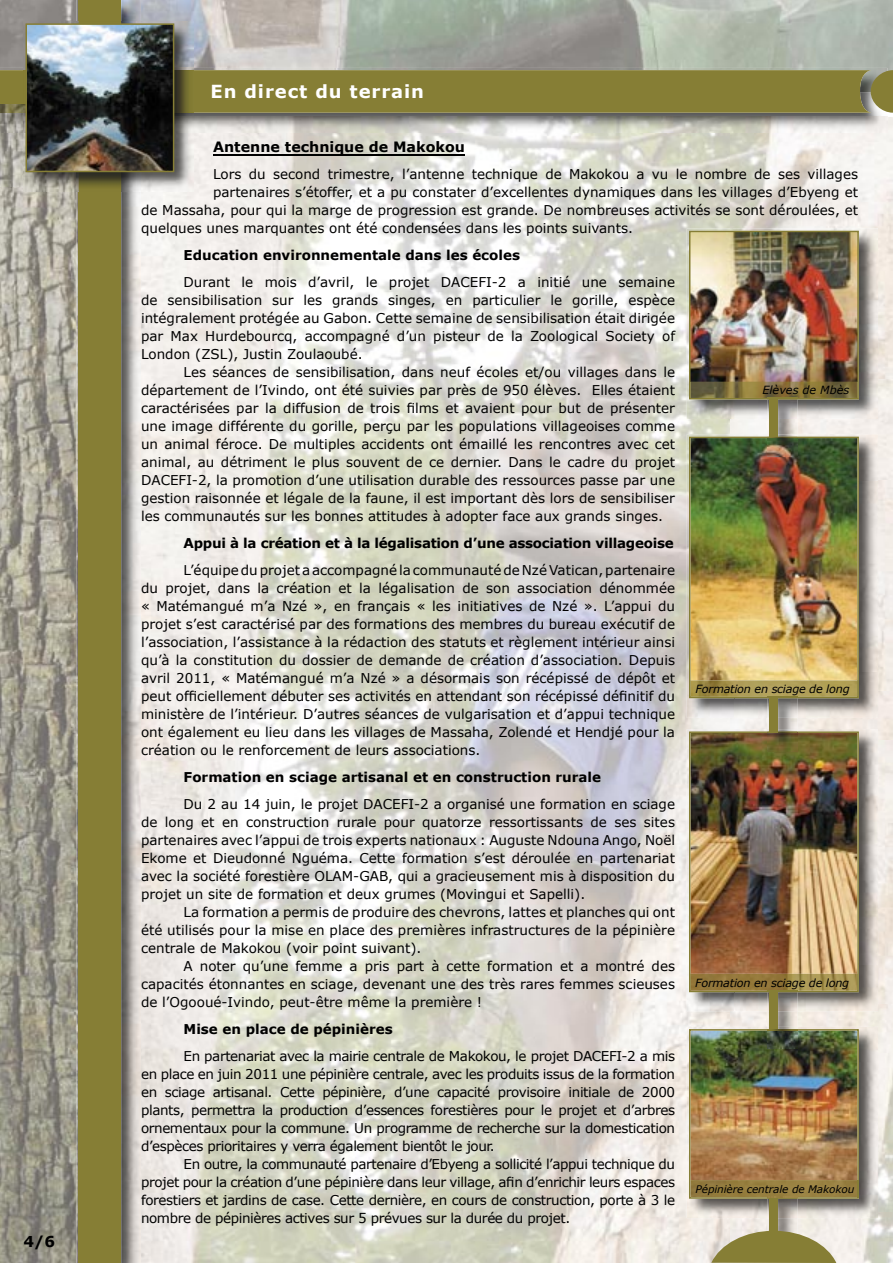
<style>
.page{position:relative;width:893px;height:1263px;background:#fff}
.page>*{position:absolute;margin:0;border:0;box-sizing:border-box;transform-origin:0 0}
.t1{font:700 18px "Verdana";letter-spacing:.05em;color:#fff}
.t2{font:700 15px "Verdana";color:#000}
.t3{font:700 14.25px "Verdana";color:#000}
.t4{font:13.5px/18px "Verdana";color:#000;text-align:justify}
.t5{font:700 13.5px "Verdana";color:#000}
.t6{font:700 13.5px "Verdana";letter-spacing:-.02em;color:#000}
.t7{font:italic 11.25px "Verdana";letter-spacing:-.02em;color:#000}
.t8{font:italic 11.25px "Verdana";color:#000}
.t9{font:italic 10.5px "Verdana";letter-spacing:-.01em;color:#000}
</style>
<div class="page">
<img style="left:141px;top:172px;width:590px;height:1091px">
<img style="left:731px;top:1212px;width:162px;height:51px">
<img style="left:731px;top:172px;width:162px;height:100px">
<img style="left:878px;top:1054px;width:15px;height:158px">
<img style="left:878px;top:480px;width:15px;height:210px">
<img style="left:0;top:0;width:893px;height:23px">
<img style="left:0;top:187px;width:76px;height:1076px">
<img style="left:0;top:172px;width:23px;height:15px">
<img style="left:76px;top:0;width:65px;height:21px">
<img style="left:121px;top:191px;width:20px;height:1072px">
<img style="left:76px;top:191px;width:3px;height:1072px">
<div style="left:79px;top:0;width:42px;height:1263px;background:#867e35"></div>
<img style="left:687px;top:1027px;width:191px;height:191px">
<img style="left:79px;top:21px;width:115px;height:170px">
<img style="left:23px;top:21px;width:53px;height:170px">
<img style="left:76px;top:172px;width:3px;height:19px">
<img style="left:767px;top:1199px;width:30px;height:32px">
<div style="left:769px;top:1198px;width:9px;height:35px;background:#867e35"></div>
<img style="left:687px;top:729px;width:47px;height:282px">
<img style="left:734px;top:965px;width:144px;height:46px">
<img style="left:734px;top:729px;width:144px;height:47px">
<img style="left:859px;top:776px;width:19px;height:189px">
<img style="left:767px;top:992px;width:30px;height:37px">
<div style="left:769px;top:991px;width:9px;height:38px;background:#867e35"></div>
<svg style="left:711px;top:1231px;width:125px;height:32px;background:#a19a63"></svg>
<svg style="left:0;top:23px;width:893px;height:149px;background:#9f9e89"></svg>
<img style="left:687px;top:434px;width:47px;height:284px">
<img style="left:734px;top:671px;width:144px;height:47px">
<img style="left:734px;top:434px;width:144px;height:47px">
<img style="left:859px;top:481px;width:19px;height:190px">
<img style="left:767px;top:698px;width:30px;height:33px">
<div style="left:769px;top:698px;width:9px;height:35px;background:#867e35"></div>
<img style="left:687px;top:228px;width:191px;height:191px">
<img style="left:767px;top:399px;width:30px;height:38px">
<div style="left:769px;top:399px;width:9px;height:38px;background:#867e35"></div>
<img style="left:689px;top:231px;width:170px;height:168px">
<img style="left:767px;top:398px;width:30px;height:1px">
<img style="left:689px;top:437px;width:170px;height:261px">
<img style="left:767px;top:697px;width:30px;height:1px">
<img style="left:689px;top:731px;width:170px;height:261px">
<img style="left:767px;top:991px;width:30px;height:1px">
<img style="left:689px;top:1029px;width:171px;height:170px">
<p class="t2" style="left:23px;top:1232px;width:33px">4/6</p>
<h1 class="t1" style="left:210px;top:80px;width:215px">En direct du terrain</h1>
<p class="t3" style="left:213px;top:138px;width:253px">Antenne technique de Makokou</p>
<p class="t4" style="left:213px;top:164px;width:647px">Lors du second trimestre, l’antenne technique de Makokou a vu le nombre de ses villages</p>
<p class="t4" style="left:213px;top:182px;width:646px">partenaires s’étoffer, et a pu constater d’excellentes dynamiques dans les villages d’Ebyeng et</p>
<p class="t4" style="left:141px;top:200px;width:718px">de Massaha, pour qui la marge de progression est grande. De nombreuses activités se sont déroulées, et</p>
<p class="t4" style="left:141px;top:218px;width:493px">quelques unes marquantes ont été condensées dans les points suivants.</p>
<p class="t5" style="left:184px;top:246px;width:338px">Education environnementale dans les écoles</p>
<p class="t4" style="left:141px;top:272px;width:536px;text-indent:43px">Durant le mois d’avril, le projet DACEFI-2 a initié une semaine de sensibilisation sur les grands singes, en particulier le gorille, espèce intégralement protégée au Gabon. Cette semaine de sensibilisation était dirigée par Max Hurdebourcq, accompagné d’un pisteur de la Zoological Society of London (ZSL), Justin Zoulaoubé.</p>
<p class="t4" style="left:141px;top:362px;width:536px;text-indent:43px">Les séances de sensibilisation, dans neuf écoles et/ou villages dans le département de l’Ivindo, ont été suivies par près de 950 élèves. Elles étaient caractérisées par la diffusion de trois films et avaient pour but de présenter une image différente du gorille, perçu par les populations villageoises comme un animal féroce. De multiples accidents ont émaillé les rencontres avec cet animal, au détriment le plus souvent de ce dernier. Dans le cadre du projet DACEFI-2, la promotion d’une utilisation durable des ressources passe par une gestion raisonnée et légale de la faune, il est important dès lors de sensibiliser les communautés sur les bonnes attitudes à adopter face aux grands singes.</p>
<p class="t6" style="left:184px;top:534px;width:492px">Appui à la création et à la légalisation d’une association villageoise</p>
<p class="t4" style="left:141px;top:560px;width:536px;text-indent:43px">L’équipe du projet a accompagné la communauté de Nzé Vatican, partenaire du projet, dans la création et la légalisation de son association dénommée « Matémangué m’a Nzé », en français « les initiatives de Nzé ». L’appui du projet s’est caractérisé par des formations des membres du bureau exécutif de l’association, l’assistance à la rédaction des statuts et règlement intérieur ainsi qu’à la constitution du dossier de demande de création d’association. Depuis avril 2011, « Matémangué m’a Nzé » a désormais son récépissé de dépôt et peut officiellement débuter ses activités en attendant son récépissé définitif du ministère de l’intérieur. D’autres séances de vulgarisation et d’appui technique ont également eu lieu dans les villages de Massaha, Zolendé et Hendjé pour la création ou le renforcement de leurs associations.</p>
<p class="t5" style="left:184px;top:768px;width:419px">Formation en sciage artisanal et en construction rurale</p>
<p class="t4" style="left:141px;top:794px;width:536px;text-indent:43px">Du 2 au 14 juin, le projet DACEFI-2 a organisé une formation en sciage de long et en construction rurale pour quatorze ressortissants de ses sites partenaires avec l’appui de trois experts nationaux : Auguste Ndouna Ango, Noël Ekome et Dieudonné Nguéma. Cette formation s’est déroulée en partenariat avec la société forestière OLAM-GAB, qui a gracieusement mis à disposition du projet un site de formation et deux grumes (Movingui et Sapelli).</p>
<p class="t4" style="left:141px;top:902px;width:536px;text-indent:43px">La formation a permis de produire des chevrons, lattes et planches qui ont été utilisés pour la mise en place des premières infrastructures de la pépinière centrale de Makokou (voir point suivant).</p>
<p class="t4" style="left:141px;top:956px;width:536px;text-indent:43px">A noter qu’une femme a pris part à cette formation et a montré des capacités étonnantes en sciage, devenant une des très rares femmes scieuses de l’Ogooué-Ivindo, peut-être même la première !</p>
<p class="t5" style="left:184px;top:1020px;width:211px">Mise en place de pépinières</p>
<p class="t4" style="left:141px;top:1046px;width:536px;text-indent:43px">En partenariat avec la mairie centrale de Makokou, le projet DACEFI-2 a mis en place en juin 2011 une pépinière centrale, avec les produits issus de la formation en sciage artisanal. Cette pépinière, d’une capacité provisoire initiale de 2000 plants, permettra la production d’essences forestières pour le projet et d’arbres ornementaux pour la commune. Un programme de recherche sur la domestication d’espèces prioritaires y verra également bientôt le jour.</p>
<p class="t4" style="left:141px;top:1154px;width:536px;text-indent:43px">En outre, la communauté partenaire d’Ebyeng a sollicité l’appui technique du projet pour la création d’une pépinière dans leur village, afin d’enrichir leurs espaces forestiers et jardins de case. Cette dernière, en cours de construction, porte à 3 le nombre de pépinières actives sur 5 prévues sur la durée du projet.</p>
<p class="t8" style="left:762px;top:383px;width:88px">Elèves de Mbès</p>
<p class="t7" style="left:696px;top:682px;width:156px">Formation en sciage de long</p>
<p class="t7" style="left:695px;top:975px;width:156px">Formation en sciage de long</p>
<p class="t9" style="left:696px;top:1182px;width:160px">Pépinière centrale de Makokou</p>
</div>
